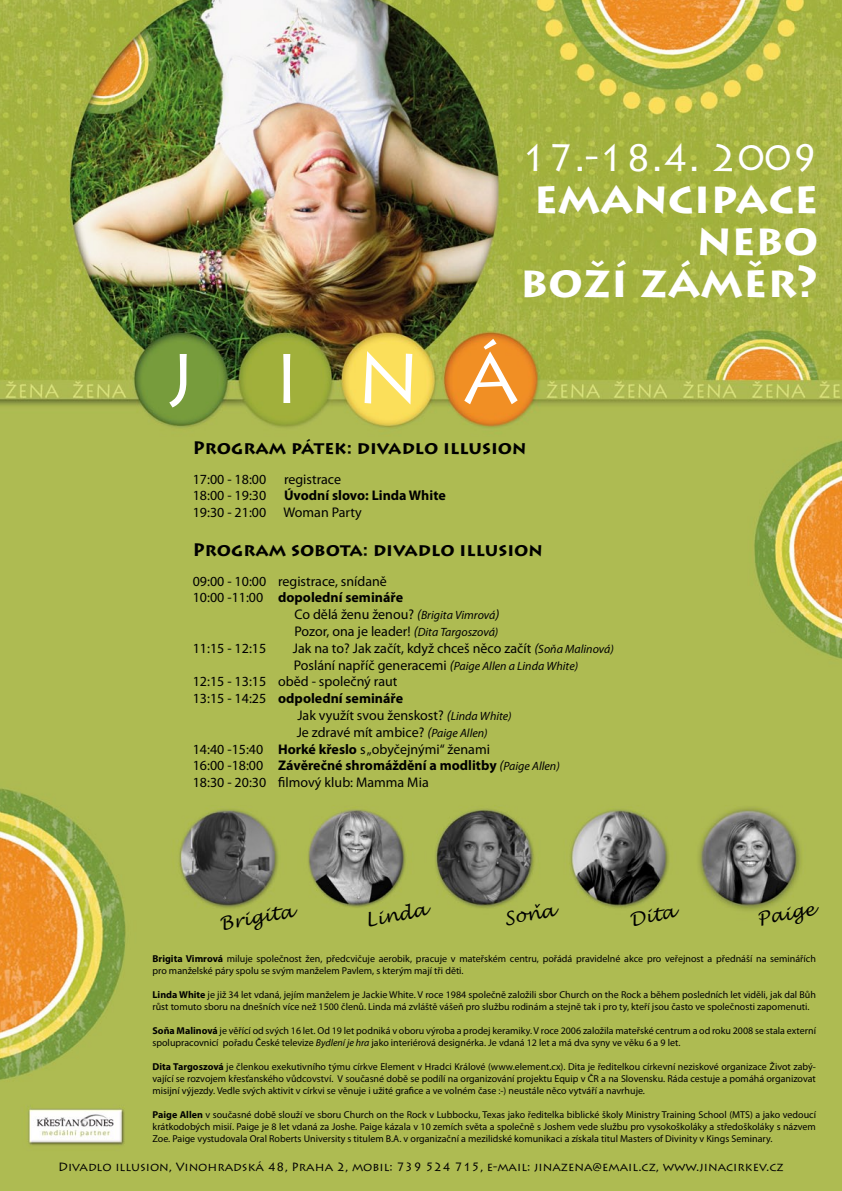
<style>
.page{position:relative;width:842px;height:1191px;background:#fff}
.page>*{position:absolute;margin:0;border:0;box-sizing:border-box;transform-origin:0 0}
.t1{font:70px "Lithos Pro";color:#fff}
.t2{font:700 44px/42px "Lithos Pro";color:#fff;text-align:right}
.t3{font:38px "Lithos Pro";color:#fff}
.t4{font:700 18px "Lithos Pro";color:#000}
.t5{font:italic 18px "Lucida Handwriting";color:#000}
.t6{font:14px "Myriad Pro";color:#000}
.t7{font:700 14px "Myriad Pro";color:#000}
.t8{font:12px "Lithos Pro";color:#000}
.t9{font:10px/12px "Myriad Pro";color:#000}
.s1{font-weight:400}
.s2{font-style:italic}
.s3{font-style:italic;font-size:12px}
.s4{font-weight:700}
.s5{font-weight:400;font-style:italic}
.s6{font-weight:400;font-style:italic;font-size:12px}
</style>
<div class="page">
<img style="left:0;top:0;width:842px;height:1191px">
<svg style="left:535px;top:903px;width:5px;height:5px"></svg>
<h3 class="t3" style="left:521px;top:136px;width:299px">17.-18.4. 2009</h3>
<h2 class="t2" style="left:520px;top:177px;width:300px">emancipace nebo<br>boží záměr?</h2>
<h1 class="t1" style="left:167px;top:338px;width:353px">J INÁ</h1>
<h3 class="t4" style="left:193px;top:436px;width:335px">Program pátek: divadlo illusion</h3>
<h3 class="t6" style="left:193px;top:470px;width:75px">17:00 - 18:00</h3>
<h3 class="t6" style="left:284px;top:470px;width:59px">registrace</h3>
<h3 class="t6" style="left:193px;top:487px;width:75px">18:00 - 19:30</h3>
<h3 class="t7" style="left:284px;top:486px;width:163px">Úvodní slovo: Linda White</h3>
<h3 class="t6" style="left:193px;top:504px;width:171px">19:30 - 21:00 Woman Party</h3>
<h3 class="t4" style="left:193px;top:538px;width:351px">Program sobota: divadlo illusion</h3>
<h3 class="t6" style="left:193px;top:572px;width:196px">09:00 - 10:00 registrace, snídaně</h3>
<h3 class="t7" style="left:193px;top:588px;width:212px"><span class="s1">10:00 -11:00</span> dopolední semináře</h3>
<h3 class="t6" style="left:294px;top:606px;width:206px">Co dělá ženu ženou? <span class="s2">(</span><span class="s3">Brigita Vimrová</span><span class="s2">)</span></h3>
<h3 class="t6" style="left:294px;top:622px;width:205px">Pozor, ona je leader! <span class="s2">(</span><span class="s3">Dita Targoszová)</span></h3>
<h3 class="t6" style="left:193px;top:639px;width:75px">11:15 - 12:15</h3>
<h3 class="t6" style="left:293px;top:639px;width:322px">Jak na to? Jak začít, když chceš něco začít <span class="s2">(</span><span class="s3">Soňa Malinová)</span></h3>
<h3 class="t6" style="left:294px;top:656px;width:286px">Poslání napříč generacemi <span class="s2">(</span><span class="s3">Paige Allen a Linda White)</span></h3>
<h3 class="t6" style="left:193px;top:673px;width:206px">12:15 - 13:15 oběd - společný raut</h3>
<h3 class="t7" style="left:193px;top:689px;width:212px"><span class="s1">13:15 - 14:25</span> odpolední semináře</h3>
<h3 class="t6" style="left:297px;top:706px;width:216px">Jak využít svou ženskost? <span class="s2">(</span><span class="s3">Linda White)</span></h3>
<h3 class="t6" style="left:297px;top:723px;width:193px">Je zdravé mít ambice? <span class="s2">(</span><span class="s3">Paige Allen)</span></h3>
<h3 class="t6" style="left:193px;top:740px;width:299px">14:40 -15:40 <span class="s4">Horké křeslo</span> s „obyčejnými“ ženami</h3>
<h3 class="t7" style="left:193px;top:756px;width:368px"><span class="s1">16:00 -18:00</span> Závěrečné shromáždění a modlitby <span class="s5">(</span><span class="s6">Paige Allen)</span></h3>
<h3 class="t6" style="left:193px;top:774px;width:237px">18:30 - 20:30 filmový klub: Mamma Mia</h3>
<h3 class="t5" style="left:218px;top:913px;width:76px;rotate:-10deg">Brigita</h3>
<h3 class="t5" style="left:363px;top:909px;width:63px;rotate:-10deg">Linda</h3>
<h3 class="t5" style="left:502px;top:908px;width:52px;rotate:-10deg">Sona</h3>
<h3 class="t5" style="left:628px;top:909px;width:47px;rotate:-10deg">Dita</h3>
<h3 class="t5" style="left:755px;top:908px;width:59px;rotate:-10deg">Paige</h3>
<p class="t9" style="left:153px;top:952px;width:665px"><span class="s4">Brigita Vimrová</span> miluje společnost žen, předcvičuje aerobik, pracuje v mateřském centru, pořádá pravidelné akce pro veřejnost a přednáší na seminářích pro manželské páry spolu se svým manželem Pavlem, s kterým mají tři děti.</p>
<p class="t9" style="left:153px;top:988px;width:665px"><span class="s4">Linda White</span> je již 34 let vdaná, jejím manželem je Jackie White. V roce 1984 společně založili sbor Church on the Rock a během posledních let viděli, jak dal Bůh růst tomuto sboru na dnešních více než 1500 členů. Linda má zvláště vášeň pro službu rodinám a stejně tak i pro ty, kteří jsou často ve společnosti zapomenuti.</p>
<p class="t9" style="left:153px;top:1024px;width:665px"><span class="s4">Soňa Malinová</span> je věřící od svých 16 let. Od 19 let podniká v oboru výroba a prodej keramiky. V roce 2006 založila mateřské centrum a od roku 2008 se stala externí spolupracovnicí pořadu České televize <span class="s2">Bydlení je hra</span> jako interiérová designérka. Je vdaná 12 let a má dva syny ve věku 6 a 9 let.</p>
<p class="t9" style="left:153px;top:1060px;width:665px;text-align:justify"><span class="s4">Dita Targoszová</span> je členkou exekutivního týmu církve Element v Hradci Králové (www.element.cx). Dita je ředitelkou církevní neziskové organizace Život zabý&shy;vající se rozvojem křesťanského vůdcovství. V současné době se podílí na organizování projektu Equip v ČR a na Slovensku. Ráda cestuje a pomáhá organizovat misijní výjezdy. Vedle svých aktivit v církvi se věnuje i užité grafice a ve volném čase :-) neustále něco vytváří a navrhuje.</p>
<p class="t9" style="left:153px;top:1108px;width:665px;text-align:justify"><span class="s4">Paige Allen</span> v současné době slouží ve sboru Church on the Rock v Lubbocku, Texas jako ředitelka biblické školy Ministry Training School (MTS) a jako vedoucí krátkodobých misií. Paige je 8 let vdaná za Joshe. Paige kázala v 10 zemích světa a společně s Joshem vede službu pro vysokoškoláky a středoškoláky s názvem Zoe. Paige vystudovala Oral Roberts University s titulem B.A. v organizační a mezilidské komunikaci a získala titul Masters of Divinity v Kings Seminary.</p>
<p class="t8" style="left:58px;top:1159px;width:727px">Divadlo illusion, Vinohradská 48, Praha 2, mobil: 739 524 715, e-mail: jinazena@email.cz, www.jinacirkev.cz</p>
</div>
